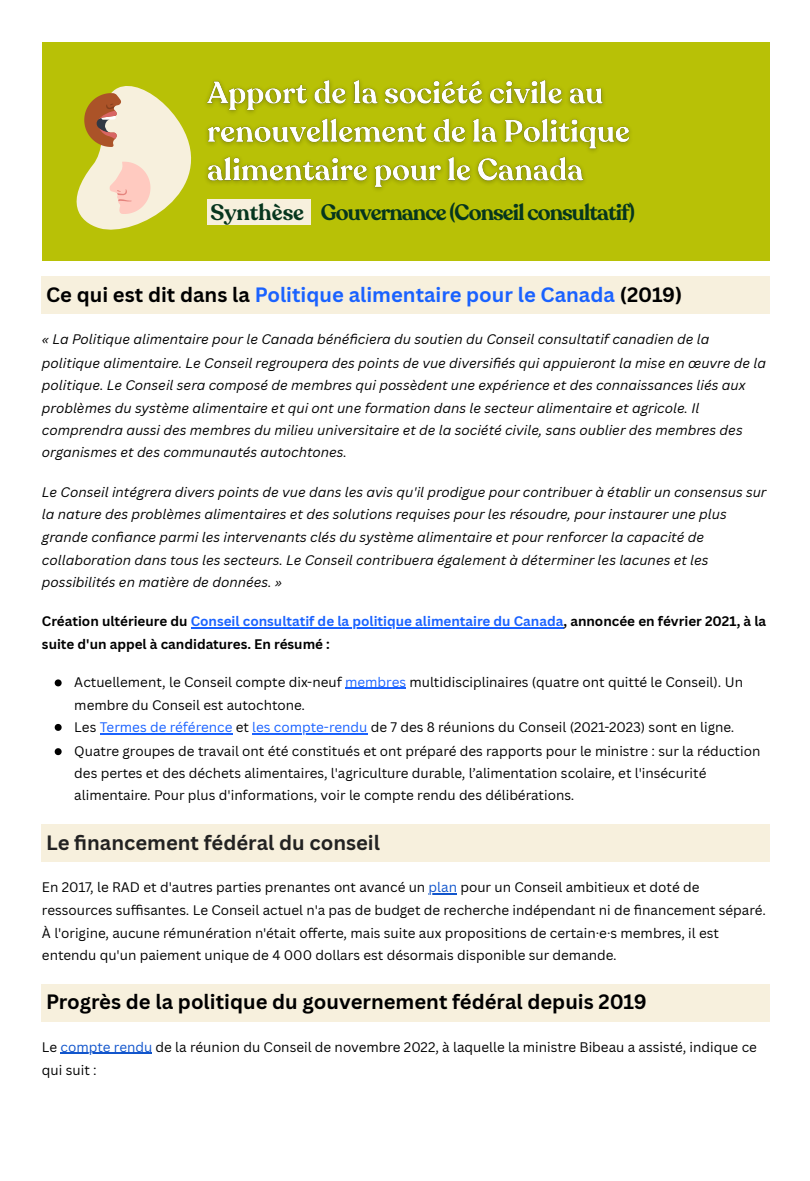
<style>
.page{position:relative;width:810px;height:1181px;background:#fff}
.page>*{position:absolute;margin:0;border:0;box-sizing:border-box;transform-origin:0 0}
.t1{font:600 22.2px "Recoleta";letter-spacing:-.04em;color:#06361e}
.t2{font:600 22.2px "Recoleta";color:#06361e}
.t3{font:700 20.25px "Canva Sans";color:#1a62ff}
.t4{font:700 20.25px "Canva Sans";color:#000}
.t5{font:700 20.25px "Canva Sans";color:#222}
.t6{font:13.5px/22.5px "Canva Sans";color:#000}
.t7{font:italic 13.5px/22.6px "Canva Sans";color:#000}
.t8{font:700 13.5px/22.2px "Canva Sans";color:#000}
.s1{color:#000}
.s2{color:#1a62ff}
.s3{color:#15c}
</style>
<div class="page">
<hr style="left:191px;top:627px;width:372px;height:1px;background:#1a62ff">
<svg style="left:432px;top:893px;width:25px;height:1px"></svg>
<hr style="left:61px;top:1052px;width:91px;height:1px;background:#15c">
<div style="left:42px;top:42px;width:727px;height:218px;background:#b8c106"></div>
<img style="left:220px;top:79px;width:410px;height:121px">
<div style="left:207px;top:200px;width:104px;height:25px;background:#f7f0dd"></div>
<svg style="left:76px;top:81px;width:144px;height:149px"></svg>
<div style="left:42px;top:276px;width:728px;height:37px;background:#f7f0dd"></div>
<hr style="left:345px;top:688px;width:61px;height:1px;background:#1a62ff">
<svg style="left:55px;top:679px;width:7px;height:7px"></svg>
<hr style="left:100px;top:733px;width:132px;height:1px;background:#1a62ff">
<hr style="left:252px;top:733px;width:115px;height:1px;background:#1a62ff">
<svg style="left:55px;top:724px;width:7px;height:7px"></svg>
<svg style="left:55px;top:748px;width:7px;height:7px"></svg>
<div style="left:42px;top:824px;width:728px;height:37px;background:#f7f0dd"></div>
<div style="left:42px;top:984px;width:728px;height:37px;background:#f7f0dd"></div>
<p class="t2" style="left:211px;top:197px;width:95px">Synthèse</p>
<p class="t1" style="left:321px;top:197px;width:316px">Gouvernance (Conseil consultatif)</p>
<p class="t3" style="left:46px;top:280px;width:638px"><span class="s1">Ce qui est dit dans la</span> Politique alimentaire pour le Canada <span class="s1">(2019)</span></p>
<p class="t7" style="left:42px;top:328px;width:726px">« La Politique alimentaire pour le Canada bénéficiera du soutien du Conseil consultatif canadien de la politique alimentaire. Le Conseil regroupera des points de vue diversifiés qui appuieront la mise en œuvre de la politique. Le Conseil sera composé de membres qui possèdent une expérience et des connaissances liés aux problèmes du système alimentaire et qui ont une formation dans le secteur alimentaire et agricole. Il comprendra aussi des membres du milieu universitaire et de la société civile, sans oublier des membres des organismes et des communautés autochtones.</p>
<p class="t7" style="left:42px;top:480px;width:726px">Le Conseil intégrera divers points de vue dans les avis qu'il prodigue pour contribuer à établir un consensus sur la nature des problèmes alimentaires et des solutions requises pour les résoudre, pour instaurer une plus grande confiance parmi les intervenants clés du système alimentaire et pour renforcer la capacité de collaboration dans tous les secteurs. Le Conseil contribuera également à déterminer les lacunes et les possibilités en matière de données. »</p>
<p class="t8" style="left:42px;top:610px;width:726px">Création ultérieure du <span class="s2">Conseil consultatif de la politique alimentaire du Canada</span>, annoncée en février 2021, à la suite d'un appel à candidatures. En résumé :</p>
<p class="t6" style="left:74px;top:670px;width:670px;line-height:23.2px">Actuellement, le Conseil compte dix-neuf <span class="s2">membres</span> multidisciplinaires (quatre ont quitté le Conseil). Un membre du Conseil est autochtone.</p>
<p class="t6" style="left:74px;top:716px;width:662px">Les <span class="s2">Termes de référence</span> et <span class="s2">les compte-rendu</span> de 7 des 8 réunions du Conseil (2021-2023) sont en ligne.</p>
<p class="t6" style="left:74px;top:739px;width:688px">Quatre groupes de travail ont été constitués et ont préparé des rapports pour le ministre : sur la réduction des pertes et des déchets alimentaires, l'agriculture durable, l’alimentation scolaire, et l'insécurité alimentaire. Pour plus d'informations, voir le compte rendu des délibérations.</p>
<p class="t5" style="left:46px;top:828px;width:335px">Le fi nancement fédéral du conseil</p>
<p class="t6" style="left:42px;top:875px;width:725px">En 2017, le RAD et d'autres parties prenantes ont avancé un <span class="s3">plan</span> pour un Conseil ambitieux et doté de ressources suffisantes. Le Conseil actuel n'a pas de budget de recherche indépendant ni de fi nancement séparé.<br>À l'origine, aucune rémunération n'était offerte, mais suite aux propositions de certain·e·s membres, il est entendu qu'un paiement unique de 4 000 dollars est désormais disponible sur demande.</p>
<p class="t4" style="left:46px;top:987px;width:602px">Progrès de la politique du gouvernement fédéral depuis 2019</p>
<p class="t6" style="left:42px;top:1035px;width:716px;line-height:23.2px">Le <span class="s3">compte rendu</span> de la réunion du Conseil de novembre 2022, à laquelle la ministre Bibeau a assisté, indique ce qui suit :</p>
</div>
